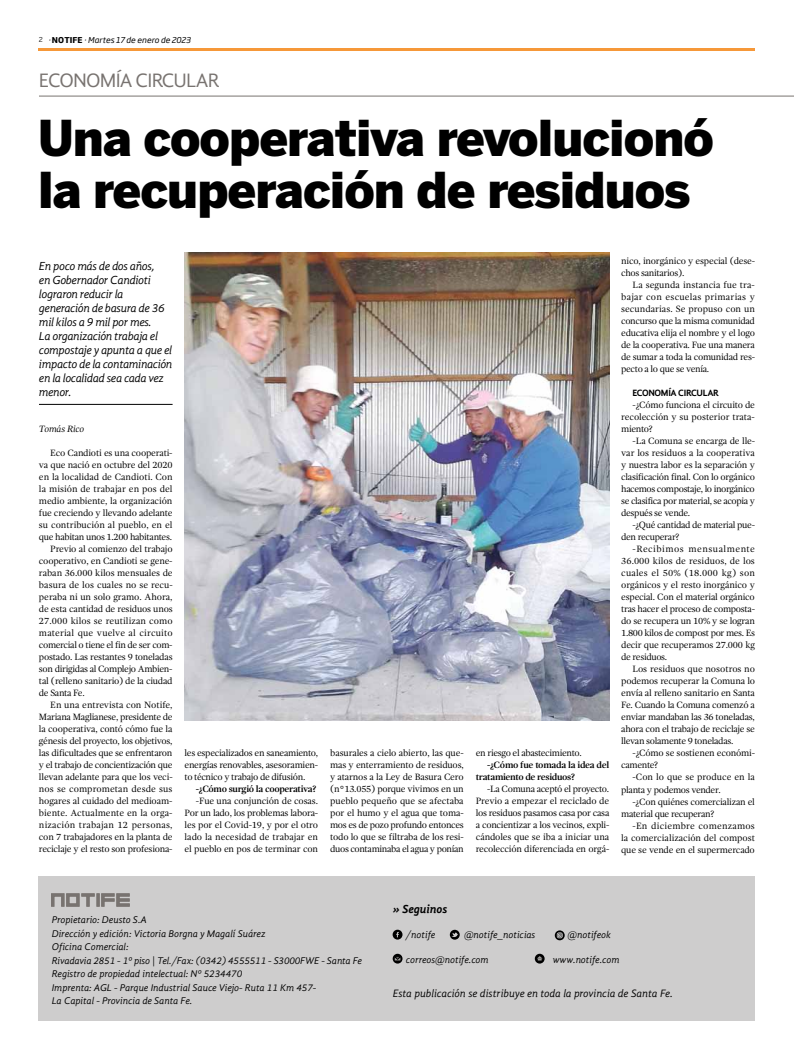
<style>
.page{position:relative;width:794px;height:1052px;background:#fff}
.page>*{position:absolute;margin:0;border:0;box-sizing:border-box;transform-origin:0 0}
.t1{font:900 49px/52px "Benton Sans";letter-spacing:-.02em;color:#000}
.t2{font:20px "Gandhi Sans";letter-spacing:-.04em;color:#787370}
.t3{font:italic 12px/14px "Gandhi Sans";letter-spacing:-.025em;color:#000}
.t4{font:italic 700 12px "Gandhi Sans";letter-spacing:-.005em;color:#000}
.t5{font:italic 11px "Gandhi Sans";color:#000}
.t6{font:italic 10px/13.5px "Gandhi Sans";letter-spacing:-.01em;color:#000}
.t7{font:9.4px/12px "Gandhi Serif";letter-spacing:-.025em;color:#000;text-align:justify}
.t8{font:9.4px "Gandhi Serif";letter-spacing:-.005em;color:#000}
.t9{font:9.4px "Gandhi Serif";color:#000}
.t10{font:9.4px "Gandhi Serif";letter-spacing:.005em;color:#000}
.t11{font:700 9.4px/12px "Gandhi Serif";letter-spacing:-.035em;color:#000}
.t12{font:9.4px "Gandhi Serif";letter-spacing:.02em;color:#000}
.t13{font:9.4px "Gandhi Serif";letter-spacing:.01em;color:#000}
.t14{font:700 9.4px "Gandhi Sans";letter-spacing:-.03em;color:#000}
.t15{font:italic 9.4px "Gandhi Serif";letter-spacing:-.015em;color:#000}
.t16{font:italic 8px "Soho Gothic Pro";letter-spacing:.01em;color:#000}
.s1{font-family:"Scout";font-weight:300;font-style:normal}
.s2{font-weight:700;font-style:normal}
</style>
<div class="page">
<hr style="left:39px;top:48px;width:716px;height:2px;background:#f69839">
<div style="left:39px;top:876px;width:716px;height:144px;background:#cecdcd"></div>
<svg style="left:392px;top:929px;width:10px;height:10px"></svg>
<svg style="left:450px;top:929px;width:10px;height:10px"></svg>
<svg style="left:393px;top:953px;width:9px;height:10px"></svg>
<svg style="left:393px;top:956px;width:9px;height:4px"></svg>
<svg style="left:535px;top:953px;width:9px;height:10px"></svg>
<svg style="left:537px;top:956px;width:5px;height:4px"></svg>
<svg style="left:51px;top:893px;width:79px;height:13px"></svg>
<svg style="left:555px;top:930px;width:9px;height:10px"></svg>
<svg style="left:557px;top:932px;width:5px;height:6px"></svg>
<hr style="left:39px;top:96px;width:755px;height:1px;background:#787370">
<hr style="left:39px;top:404px;width:134px;height:1px;background:#000">
<img style="left:185px;top:252px;width:424px;height:468px">
<p class="t16" style="left:39px;top:34px;width:153px"><span class="s1">2</span> · <span class="s2">NOTIFE</span> · Martes 17 de enero de 2023</p>
<h2 class="t2" style="left:39px;top:69px;width:182px">ECONOMÍA CIRCULAR</h2>
<h1 class="t1" style="left:38px;top:112px;width:677px">Una cooperativa revolucionó la recuperación de residuos</h1>
<p class="t3" style="left:39px;top:258px;width:135px">En poco más de dos años,<br>en Gobernador Candioti lograron reducir la generación de basura de 36 mil kilos a 9 mil por mes.<br>La organización trabaja el compostaje y apunta a que el impacto de la contaminación en la localidad sea cada vez menor.</p>
<p class="t15" style="left:39px;top:424px;width:47px">Tomás Rico</p>
<p class="t7" style="left:50px;top:447px;width:124px">Eco Candioti es una cooperati-</p>
<p class="t7" style="left:39px;top:459px;width:135px">va que nació en octubre del 2020</p>
<p class="t9" style="left:39px;top:472px;width:135px">en la localidad de Candioti. Con</p>
<p class="t10" style="left:39px;top:484px;width:135px">la misión de trabajar en pos del</p>
<p class="t7" style="left:39px;top:495px;width:135px">medio ambiente, la organización</p>
<p class="t7" style="left:39px;top:507px;width:135px">fue creciendo y llevando adelante</p>
<p class="t8" style="left:39px;top:520px;width:135px">su contribución al pueblo, en el</p>
<p class="t7" style="left:39px;top:531px;width:135px">que habitan unos 1.200 habitantes.</p>
<p class="t7" style="left:50px;top:543px;width:124px">Previo al comienzo del trabajo</p>
<p class="t7" style="left:39px;top:555px;width:135px">cooperativo, en Candioti se gene-</p>
<p class="t8" style="left:39px;top:568px;width:135px">raban 36.000 kilos mensuales de</p>
<p class="t9" style="left:39px;top:580px;width:135px">basura de los cuales no se recu-</p>
<p class="t8" style="left:39px;top:592px;width:135px">peraba ni un solo gramo. Ahora,</p>
<p class="t7" style="left:39px;top:603px;width:135px">de esta cantidad de residuos unos</p>
<p class="t13" style="left:39px;top:616px;width:135px">27.000 kilos se reutilizan como</p>
<p class="t12" style="left:39px;top:628px;width:135px">material que vuelve al circuito</p>
<p class="t7" style="left:39px;top:639px;width:135px">comercial o tiene el fin de ser com-</p>
<p class="t7" style="left:39px;top:651px;width:135px">postado. Las restantes 9 toneladas</p>
<p class="t7" style="left:39px;top:663px;width:135px">son dirigidas al Complejo Ambien-</p>
<p class="t7" style="left:39px;top:675px;width:135px">tal (relleno sanitario) de la ciudad</p>
<p class="t7" style="left:39px;top:687px;width:47px">de Santa Fe.</p>
<p class="t9" style="left:50px;top:700px;width:124px">En una entrevista con Notife,</p>
<p class="t7" style="left:39px;top:711px;width:135px">Mariana Maglianese, presidente de</p>
<p class="t7" style="left:39px;top:723px;width:135px">la cooperativa, contó cómo fue la</p>
<p class="t7" style="left:39px;top:735px;width:135px">génesis del proyecto, los objetivos,</p>
<p class="t7" style="left:39px;top:747px;width:135px">las dificultades que se enfrentaron</p>
<p class="t7" style="left:39px;top:759px;width:135px">y el trabajo de concientización que</p>
<p class="t7" style="left:39px;top:771px;width:135px">llevan adelante para que los veci-</p>
<p class="t10" style="left:39px;top:784px;width:135px">nos se comprometan desde sus</p>
<p class="t7" style="left:39px;top:795px;width:135px">hogares al cuidado del medioam-</p>
<p class="t10" style="left:39px;top:808px;width:135px">biente. Actualmente en la orga-</p>
<p class="t12" style="left:39px;top:820px;width:135px">nización trabajan 12 personas,</p>
<p class="t7" style="left:39px;top:831px;width:135px">con 7 trabajadores en la planta de</p>
<p class="t7" style="left:39px;top:843px;width:135px">reciclaje y el resto son profesiona-</p>
<p class="t7" style="left:185px;top:747px;width:135px">les especializados en saneamiento, energías renovables, asesoramien&shy;to técnico y trabajo de difusión.</p>
<p class="t11" style="left:196px;top:783px;width:122px">-¿Cómo surgió la cooperativa?</p>
<p class="t7" style="left:185px;top:795px;width:135px;text-indent:11px">-Fue una conjunción de cosas.<br>Por un lado, los problemas labora&shy;les por el Covid-19, y por el otro lado la necesidad de trabajar en el pueblo en pos de terminar con</p>
<p class="t7" style="left:330px;top:747px;width:135px">basurales a cielo abierto, las que&shy;mas y enterramiento de residuos, y atarnos a la Ley de Basura Cero (n°13.055) porque vivimos en un pueblo pequeño que se afectaba por el humo y el agua que toma&shy;mos es de pozo profundo entonces todo lo que se filtraba de los resi&shy;duos contaminaba el agua y ponían</p>
<p class="t7" style="left:476px;top:747px;width:107px">en riesgo el abastecimiento.</p>
<p class="t11" style="left:476px;top:759px;width:135px;text-indent:11px">-¿Cómo fue tomada la idea del tratamiento de residuos?</p>
<p class="t7" style="left:476px;top:783px;width:135px;text-indent:11px">-La Comuna aceptó el proyecto.<br>Previo a empezar el reciclado de los residuos pasamos casa por casa a concientizar a los vecinos, expli&shy;cándoles que se iba a iniciar una recolección diferenciada en orgá-</p>
<p class="t7" style="left:621px;top:255px;width:135px">nico, inorgánico y especial (dese&shy;chos sanitarios).</p>
<p class="t7" style="left:621px;top:279px;width:135px;text-indent:11px">La segunda instancia fue tra&shy;bajar con escuelas primarias y secundarias. Se propuso con un concurso que la misma comunidad educativa elija el nombre y el logo de la cooperativa. Fue una manera de sumar a toda la comunidad res&shy;pecto a lo que se venía.</p>
<p class="t14" style="left:632px;top:388px;width:88px">ECONOMÍA CIRCULAR</p>
<p class="t7" style="left:621px;top:399px;width:135px;text-indent:11px">-¿Cómo funciona el circuito de recolección y su posterior trata&shy;miento?</p>
<p class="t7" style="left:621px;top:435px;width:135px;text-indent:11px">-La Comuna se encarga de lle&shy;var los residuos a la cooperativa y nuestra labor es la separación y clasificación final. Con lo orgánico hacemos compostaje, lo inorgánico se clasifica por material, se acopia y después se vende.</p>
<p class="t7" style="left:621px;top:519px;width:135px;text-indent:11px">-¿Qué cantidad de material pue&shy;den recuperar?</p>
<p class="t7" style="left:621px;top:543px;width:135px;text-indent:11px">-Recibimos mensualmente 36.000 kilos de residuos, de los cuales el 50% (18.000 kg) son orgánicos y el resto inorgánico y especial. Con el material orgánico tras hacer el proceso de composta&shy;do se recupera un 10% y se logran 1.800 kilos de compost por mes. Es decir que recuperamos 27.000 kg de residuos.</p>
<p class="t7" style="left:621px;top:663px;width:135px;text-indent:11px">Los residuos que nosotros no podemos recuperar la Comuna lo envía al relleno sanitario en Santa Fe. Cuando la Comuna comenzó a enviar mandaban las 36 toneladas, ahora con el trabajo de reciclaje se llevan solamente 9 toneladas.</p>
<p class="t7" style="left:621px;top:747px;width:135px;text-indent:11px">-¿Cómo se sostienen económi&shy;camente?</p>
<p class="t7" style="left:621px;top:771px;width:135px;text-indent:11px">-Con lo que se produce en la planta y podemos vender.</p>
<p class="t7" style="left:621px;top:795px;width:135px;text-indent:11px">-¿Con quiénes comercializan el material que recuperan?</p>
<p class="t7" style="left:621px;top:819px;width:135px;text-indent:11px">-En diciembre comenzamos la comercialización del compost que se vende en el supermercado</p>
<p class="t6" style="left:52px;top:913px;width:311px">Propietario: Deusto S.A<br>Dirección y edición: Victoria Borgna y Magalí Suárez<br>Oficina Comercial:<br>Rivadavia 2851 - 1º piso | Tel./Fax: (0342) 4555511 - S3000FWE - Santa Fe Registro de propiedad intelectual: Nº 5234470<br>Imprenta: AGL - Parque Industrial Sauce Viejo- Ruta 11 Km 457-<br>La Capital - Provincia de Santa Fe.</p>
<p class="t4" style="left:393px;top:902px;width:56px">» Seguinos</p>
<p class="t6" style="left:406px;top:927px;width:31px">/notife</p>
<p class="t6" style="left:464px;top:927px;width:73px">@notife_noticias</p>
<p class="t6" style="left:567px;top:927px;width:45px">@notifeok</p>
<p class="t6" style="left:406px;top:952px;width:84px">correos@notife.com</p>
<p class="t6" style="left:553px;top:952px;width:68px">www.notife.com</p>
<p class="t5" style="left:393px;top:987px;width:282px">Esta publicación se distribuye en toda la provincia de Santa Fe.</p>
</div>
